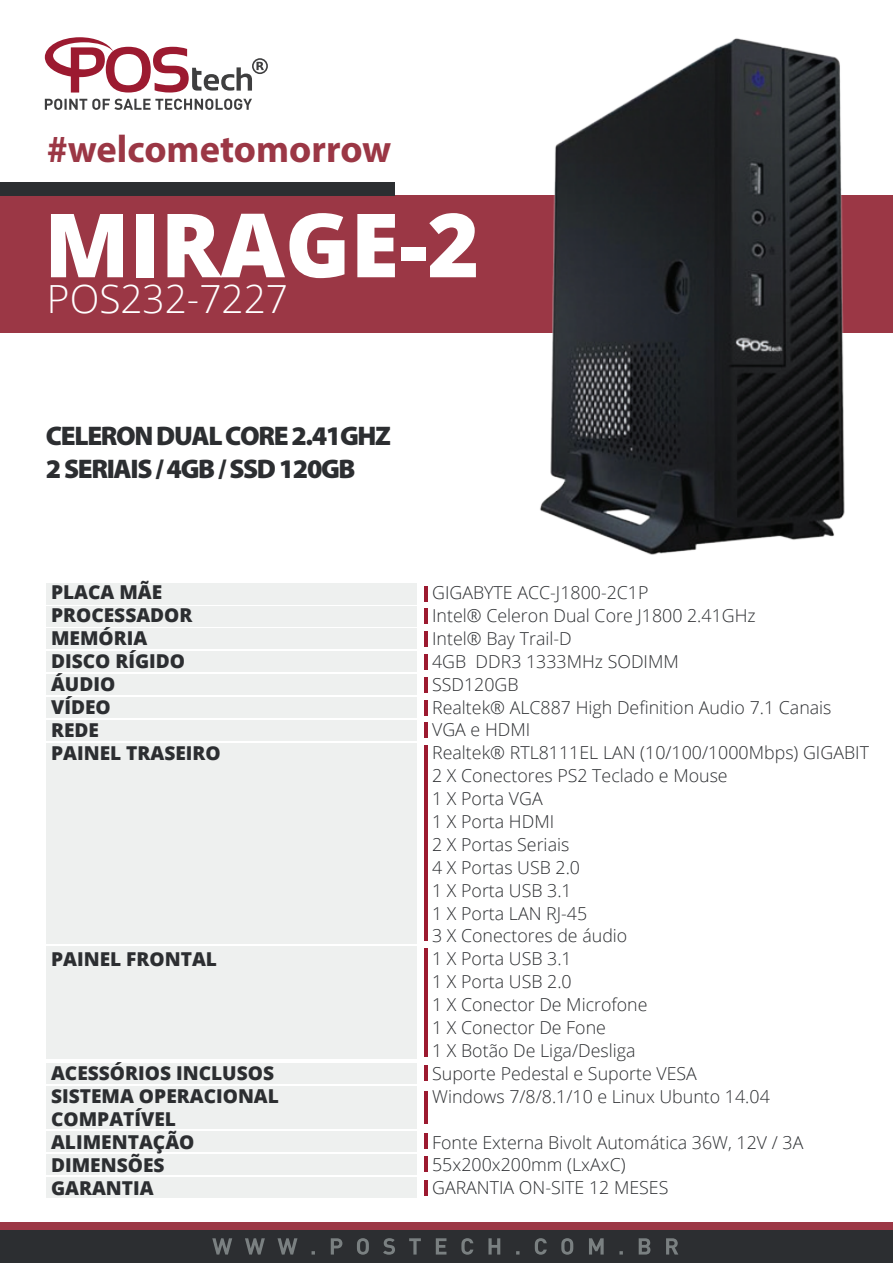
<style>
.page{position:relative;width:893px;height:1263px;background:#fff}
.page>*{position:absolute;margin:0;border:0;box-sizing:border-box;transform-origin:0 0}
.t1{font:800 88.65px "Open Sans";color:#fff}
.t2{font:300 38.85px "Open Sans";color:#fff}
.t3{font:700 38.55px "Myriad Pro";color:#9b3745}
.t4{font:900 27px/32.4px "Myriad Pro";letter-spacing:-.05em;color:#2c2e31}
.t5{font:800 19.2px/23px "Open Sans";color:#2c2e31}
.t6{font:300 17.85px/23px "Open Sans";color:#2c2e31}
</style>
<div class="page">
<hr style="left:424px;top:608px;width:4px;height:16px;background:#9c1a30">
<hr style="left:424px;top:631px;width:4px;height:16px;background:#9c1a30">
<hr style="left:424px;top:654px;width:4px;height:15px;background:#9c1a30">
<hr style="left:424px;top:677px;width:4px;height:15px;background:#9c1a30">
<hr style="left:424px;top:700px;width:4px;height:15px;background:#9c1a30">
<hr style="left:424px;top:723px;width:4px;height:15px;background:#9c1a30">
<hr style="left:424px;top:745px;width:4px;height:196px;background:#9c1a30">
<hr style="left:424px;top:948px;width:4px;height:108px;background:#9c1a30">
<div style="left:47px;top:606px;width:370px;height:20px;background:#eef0ef"></div>
<hr style="left:424px;top:586px;width:4px;height:16px;background:#9c1a30">
<div style="left:47px;top:583px;width:370px;height:21px;background:#eef0ef"></div>
<div style="left:47px;top:629px;width:370px;height:20px;background:#eef0ef"></div>
<div style="left:47px;top:652px;width:370px;height:20px;background:#eef0ef"></div>
<div style="left:47px;top:675px;width:370px;height:20px;background:#eef0ef"></div>
<div style="left:47px;top:697px;width:370px;height:21px;background:#eef0ef"></div>
<div style="left:47px;top:720px;width:370px;height:20px;background:#eef0ef"></div>
<div style="left:47px;top:743px;width:370px;height:201px;background:#eef0ef"></div>
<div style="left:47px;top:946px;width:370px;height:113px;background:#eef0ef"></div>
<hr style="left:424px;top:1180px;width:4px;height:15px;background:#9c1a30">
<div style="left:47px;top:1177px;width:370px;height:20px;background:#eef0ef"></div>
<hr style="left:424px;top:1133px;width:4px;height:16px;background:#9c1a30">
<div style="left:47px;top:1131px;width:370px;height:20px;background:#eef0ef"></div>
<hr style="left:424px;top:1156px;width:4px;height:16px;background:#9c1a30">
<div style="left:47px;top:1154px;width:370px;height:20px;background:#eef0ef"></div>
<hr style="left:424px;top:1066px;width:4px;height:15px;background:#9c1a30">
<div style="left:47px;top:1063px;width:370px;height:20px;background:#eef0ef"></div>
<hr style="left:424px;top:1091px;width:4px;height:32px;background:#9c1a30">
<div style="left:47px;top:1086px;width:370px;height:42px;background:#eef0ef"></div>
<div style="left:0;top:195px;width:893px;height:138px;background:#9b3745"></div>
<div style="left:0;top:182px;width:395px;height:13px;background:#2c2e31"></div>
<div style="left:0;top:1222px;width:893px;height:8px;background:#9b3745"></div>
<div style="left:0;top:1230px;width:893px;height:33px;background:#2c2e31"></div>
<svg style="left:212px;top:1238px;width:466px;height:17px"></svg>
<svg style="left:45px;top:99px;width:207px;height:11px"></svg>
<svg style="left:45px;top:37px;width:223px;height:56px"></svg>
<img style="left:540px;top:38px;width:305px;height:517px">
<h3 class="t3" style="left:47px;top:124px;width:346px">#welcometomorrow</h3>
<h1 class="t1" style="left:44px;top:178px;width:437px">MIRAGE-2</h1>
<h2 class="t2" style="left:47px;top:273px;width:243px">POS232-7227</h2>
<h3 class="t4" style="left:46px;top:420px;width:347px">CELERON DUAL CORE 2.41GHZ<br>2 SERIAIS / 4GB / SSD 120GB</h3>
<p class="t5" style="left:51px;top:580px;width:171px">PLACA MÃE<br>PROCESSADOR<br>MEMÓRIA<br>DISCO RÍGIDO<br>ÁUDIO<br>VÍDEO<br>REDE<br>PAINEL TRASEIRO</p>
<p class="t5" style="left:51px;top:946px;width:167px">PAINEL FRONTAL</p>
<p class="t5" style="left:51px;top:1061px;width:229px">ACESSÓRIOS INCLUSOS<br>SISTEMA OPERACIONAL<br>COMPATÍVEL<br>ALIMENTAÇÃO<br>DIMENSÕES<br>GARANTIA</p>
<p class="t6" style="left:432px;top:581px;width:438px">GIGABYTE ACC-J1800-2C1P<br>Intel® Celeron Dual Core J1800 2.41GHz<br>Intel® Bay Trail-D<br>4GB DDR3 1333MHz SODIMM<br>SSD120GB<br>Realtek® ALC887 High Definition Audio 7.1 Canais<br>VGA e HDMI<br>Realtek® RTL8111EL LAN (10/100/1000Mbps) GIGABIT<br>2 X Conectores PS2 Teclado e Mouse<br>1 X Porta VGA<br>1 X Porta HDMI<br>2 X Portas Seriais<br>4 X Portas USB 2.0<br>1 X Porta USB 3.1<br>1 X Porta LAN RJ-45<br>3 X Conectores de áudio<br>1 X Porta USB 3.1<br>1 X Porta USB 2.0<br>1 X Conector De Microfone<br>1 X Conector De Fone<br>1 X Botão De Liga/Desliga<br>Suporte Pedestal e Suporte VESA<br>Windows 7/8/8.1/10 e Linux Ubunto 14.04</p>
<p class="t6" style="left:432px;top:1130px;width:373px">Fonte Externa Bivolt Automática 36W, 12V / 3A<br>55x200x200mm (LxAxC)<br>GARANTIA ON-SITE 12 MESES</p>
</div>
